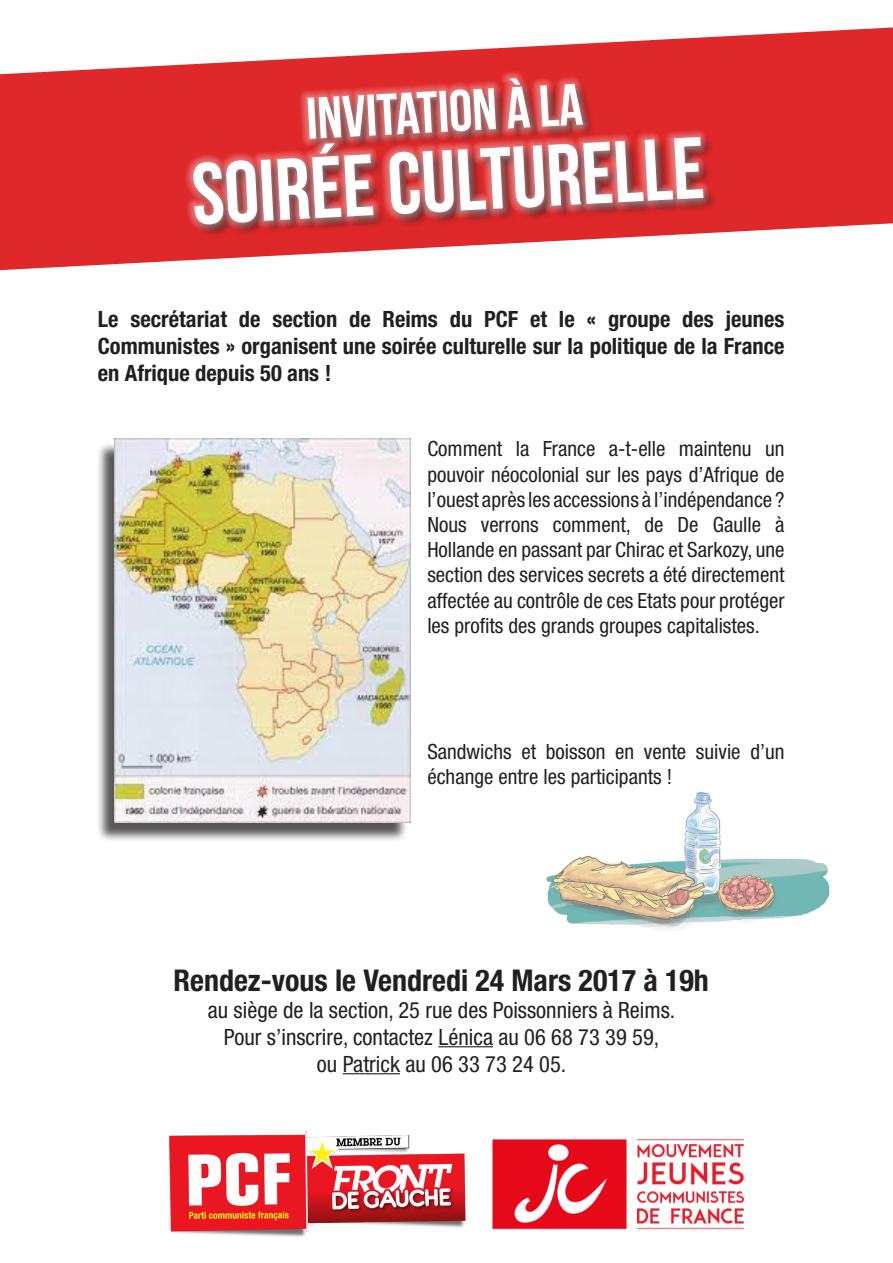
<style>
.page{position:relative;width:893px;height:1263px;background:#fff}
.page>*{position:absolute;margin:0;border:0;box-sizing:border-box;transform-origin:0 0}
.t1{font:87px "Bebas Neue";color:#fff}
.t2{font:58.5px "Bebas Neue";color:#fff}
.t3{font:700 condensed 30px "Helvetica Neue";color:#231f20}
.t4{font:700 condensed 22.5px/27px "Helvetica Neue";color:#231f20;text-align:justify}
.t5{font:condensed 22.5px "Helvetica Neue";color:#231f20}
.t6{font:condensed 21px/25.2px "Helvetica Neue";color:#231f20;text-align:justify}
</style>
<div class="page">
<img style="left:546px;top:791px;width:284px;height:137px">
<svg style="left:0;top:27px;width:893px;height:243px;fill:#de2829"></svg>
<div style="left:191px;top:77px;width:526px;height:162px;background:#231f20;opacity:.75"></div>
<svg style="left:181px;top:60px;width:531px;height:173px;background:#cc4d4e"></svg>
<img style="left:492px;top:1139px;width:253px;height:91px">
<img style="left:169px;top:1131px;width:297px;height:106px">
<hr style="left:438px;top:1046px;width:55px;height:1px;background:#231f20">
<hr style="left:343px;top:1073px;width:57px;height:1px;background:#231f20">
<div style="left:97px;top:442px;width:311px;height:400px;background:#231f20;opacity:.75"></div>
<img style="left:115px;top:439px;width:295px;height:384px">
<p class="t2" style="left:305px;top:87px;width:278px;rotate:-3deg">Invitation à la</p>
<p class="t1" style="left:189px;top:147px;width:514px;rotate:-3deg">Soirée Culturelle</p>
<p class="t4" style="left:98px;top:305px;width:688px">Le secrétariat de section de Reims du PCF et le « groupe des jeunes Communistes » organisent une soirée culturelle sur la politique de la France en Afrique depuis 50 ans !</p>
<p class="t6" style="left:427px;top:436px;width:359px">Comment la France a-t-elle maintenu un pouvoir néocolonial sur les pays d’Afrique de l’ouest après les accessions à l’indépendance ?</p>
<p class="t6" style="left:427px;top:512px;width:359px">Nous verrons comment, de De Gaulle à Hollande en passant par Chirac et Sarkozy, une section des services secrets a été directement affectée au contrôle de ces Etats pour protéger les profits des grands groupes capitalistes.</p>
<p class="t6" style="left:427px;top:739px;width:359px">Sandwichs et boisson en vente suivie d’un échange entre les participants !</p>
<p class="t3" style="left:174px;top:962px;width:537px">Rendez-vous le Vendredi 24 Mars 2017 à 19h</p>
<p class="t5" style="left:208px;top:996px;width:469px">au siège de la section, 25 rue des Poissonniers à Reims.</p>
<p class="t5" style="left:224px;top:1023px;width:437px">Pour s’inscrire, contactez Lénica au 06 68 73 39 59,</p>
<p class="t5" style="left:317px;top:1050px;width:251px">ou Patrick au 06 33 73 24 05.</p>
</div>
